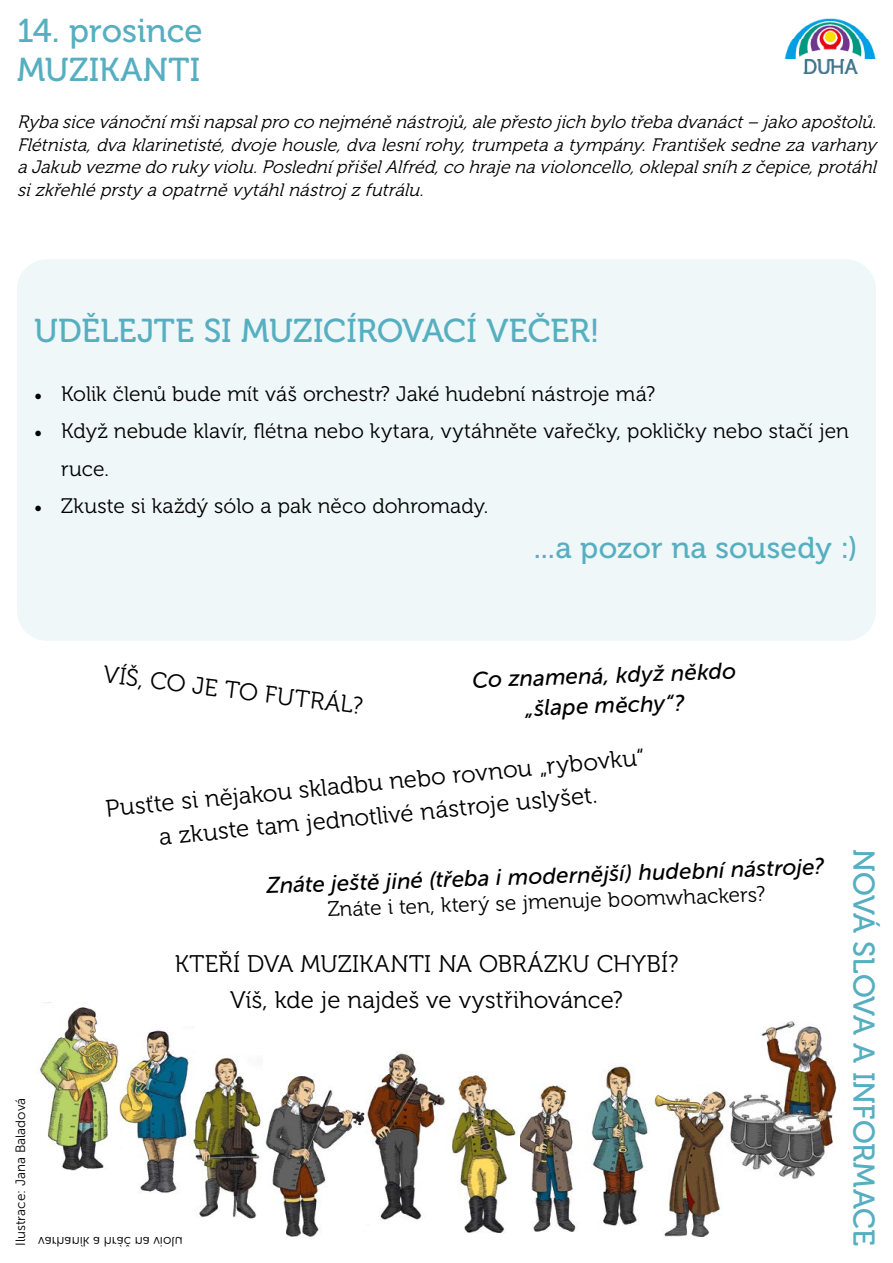
<style>
.page{position:relative;width:893px;height:1263px;background:#fff}
.page>*{position:absolute;margin:0;border:0;box-sizing:border-box;transform-origin:0 0}
.t1{font:33px/39.6px "Museo 500";color:#56afc0}
.t2{font:30px "Museo 500";color:#56afc0}
.t3{font:24px/36px "Museo 300";letter-spacing:.005em;color:#000;text-align:center}
.t4{font:italic 22.5px/30px "Museo Sans 500";color:#000;text-align:center}
.t5{font:21px/37.5px "Museo 300";color:#000}
.t6{font:italic 18px/22.5px "Museo 300";color:#000;text-align:justify}
.t7{font:13.5px "Museo Sans 300";color:#000}
.s1{font-family:"Minion Pro"}
</style>
<div class="page">
<div style="left:17px;top:259px;width:859px;height:382px;background:#f0f7f9;border-radius:30px"></div>
<img style="left:784px;top:19px;width:92px;height:55px">
<img style="left:36px;top:1002px;width:78px;height:169px">
<img style="left:114px;top:1030px;width:75px;height:163px">
<img style="left:367px;top:1051px;width:79px;height:169px">
<img style="left:265px;top:1073px;width:102px;height:164px">
<img style="left:446px;top:1072px;width:71px;height:162px">
<img style="left:654px;top:1091px;width:67px;height:146px">
<img style="left:190px;top:1058px;width:71px;height:161px">
<img style="left:521px;top:1085px;width:55px;height:146px">
<img style="left:720px;top:1021px;width:116px;height:162px">
<img style="left:591px;top:1066px;width:57px;height:160px">
<h1 class="t1" style="left:17px;top:11px;width:187px">14. prosince<br>MUZIKANTI</h1>
<p class="t6" style="left:17px;top:111px;width:866px">Ryba sice vánočnímšinapsalpro co nejméně nástrojů,ale přesto jich bylo třeba dvanáct– jako apoštolů.<br>Flétnista,dva klarinetisté,dvoj e housle,dva lesnírohy,trumpeta a tympány.Františeksedne za varhany a Jakub vezme do ruky violu.PoslednípřišelAlfréd,co hraje na violoncello,oklepalsníh z čepice,protáhl sizkřehlé prsty a opatrně vytáhlnástroj z futrálu.</p>
<h1 class="t1" style="left:34px;top:311px;width:567px">UDĚLEJTE SI MUZICÍROVACÍ VEČER!</h1>
<p class="t5" style="left:34px;top:375px;width:623px"><span class="s1">•</span> Kolik členů bude mít váš orchestr? Jaké hudební nástroje má?</p>
<p class="t5" style="left:61px;top:413px;width:789px;text-indent:-27px"><span class="s1">•</span> Když nebude klavír, flétna nebo kytara, vytáhněte vařečky, pokličky nebo stačí jen ruce.</p>
<p class="t5" style="left:34px;top:488px;width:456px"><span class="s1">•</span> Zkuste si každý sólo a pak něco dohromady.</p>
<h2 class="t2" style="left:534px;top:531px;width:325px">...a pozor na sousedy :)</h2>
<p class="t7" style="left:13px;top:1246px;width:150px;rotate:-90deg">Ilustrace: Jana Baladová</p>
<h3 class="t3" style="left:106px;top:657px;width:263px;rotate:7deg">VÍŠ, CO JE TO FUTRÁL?</h3>
<p class="t4" style="left:472px;top:665px;width:266px;rotate:-2deg">Co znamená, když někdo „šlape měchy“?</p>
<h3 class="t3" style="left:104px;top:790px;width:543px;line-height:32.7px;rotate:-5deg">Pusťte si nějakou skladbu nebo rovnou „rybovku“ a zkuste tam jednotlivé nástroje uslyšet.</h3>
<p class="t4" style="left:266px;top:871px;width:560px;rotate:-2deg">Znáte ještě jiné (třeba i modernější) hudební nástroje?</p>
<p class="t5" style="left:327px;top:891px;width:439px;rotate:-2deg">Znáte i ten, který se jmenuje boomwhackers?</p>
<h3 class="t3" style="left:175px;top:946px;width:505px">KTEŘÍ DVA MUZIKANTI NA OBRÁZKU CHYBÍ?<br>Víš, kde je najdeš ve vystřihovánce?</h3>
<h2 class="t2" style="left:880px;top:849px;width:398px;rotate:90deg">NOVÁ SLOVA A INFORMACE</h2>
</div>
